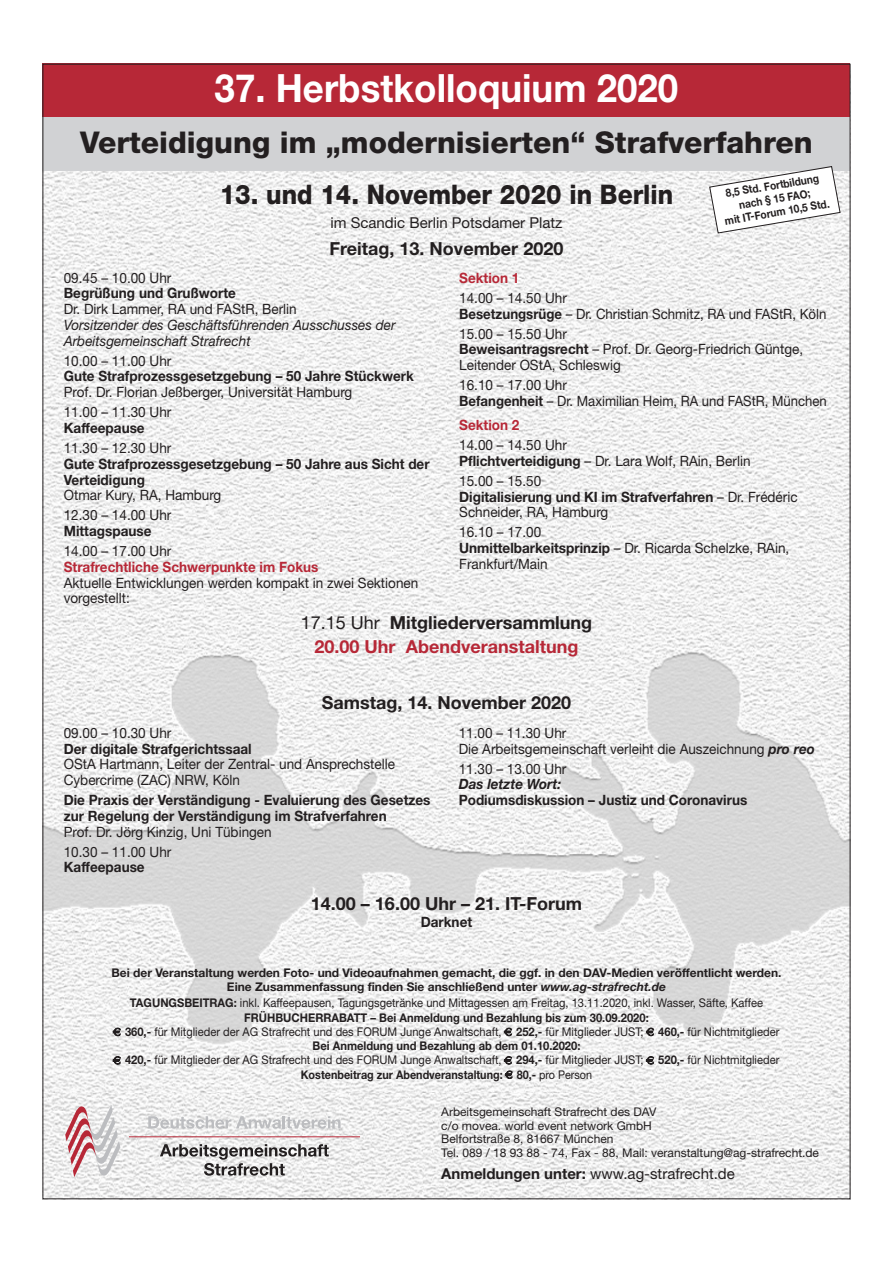
<style>
.page{position:relative;width:893px;height:1263px;background:#fff}
.page>*{position:absolute;margin:0;border:0;box-sizing:border-box;transform-origin:0 0}
.t1{font:700 39px "Helvetica Neue";color:#fff;scale:.94 1}
.t2{font:800 30px "Helvetica Neue";color:#231f20}
.t3{font:800 27px "Helvetica Neue";color:#231f20;scale:.91 1}
.t4{font:700 18px "Helvetica Neue";color:#231f20}
.t5{font:700 18px/24px "Helvetica Neue";color:#b72837;text-align:center}
.t6{font:15px "Helvetica Neue";color:#231f20}
.t7{font:14.25px/15.8px "Helvetica Neue";color:#231f20;scale:.95 1}
.t8{font:700 14.25px/15.8px "Helvetica Neue";color:#231f20;scale:.95 1}
.t9{font:italic 14.25px/15.8px "Helvetica Neue";color:#231f20;scale:.95 1}
.t10{font:700 14.25px "Helvetica Neue";color:#b72837;scale:.95 1}
.t11{font:italic 700 14.25px "Helvetica Neue";color:#231f20;scale:.95 1}
.t12{font:12px "Helvetica Neue";color:#231f20;scale:.93 1}
.t13{font:700 12px/14.2px "Helvetica Neue";color:#231f20;text-align:center}
.t14{font:12px/13.5px "Helvetica Neue";color:#231f20}
.t15{font:700 12px "Helvetica Neue";color:#231f20;scale:.93 1}
.t16{font:700 12px "Helvetica Neue";color:#231f20;scale:.9 1}
.t17{font:700 11.25px/13.5px "Helvetica Neue";color:#231f20;text-align:center;scale:.9 1}
.s1{font-weight:700}
.s2{font-weight:400;color:#231f20}
.s3{color:#231f20}
.s4{font-weight:700;font-style:italic}
.s5{font-style:italic}
.s6{font-weight:400}
</style>
<div class="page">
<img style="left:45px;top:1093px;width:803px;height:104px">
<img style="left:45px;top:170px;width:803px;height:923px">
<svg style="left:160px;top:1144px;width:169px;height:32px"></svg>
<hr style="left:129px;top:1136px;width:231px;height:1px;background:#b72837">
<svg style="left:65px;top:1105px;width:55px;height:72px"></svg>
<svg style="left:148px;top:1116px;width:193px;height:13px"></svg>
<div style="left:43px;top:64px;width:807px;height:53px;background:#b72837"></div>
<div style="left:43px;top:117px;width:807px;height:53px;background:#d1d2d4"></div>
<svg style="left:709px;top:166px;width:132px;height:68px"></svg>
<svg style="left:113px;top:1028px;width:8px;height:8px"></svg>
<svg style="left:504px;top:1028px;width:8px;height:8px"></svg>
<svg style="left:646px;top:1028px;width:8px;height:8px"></svg>
<svg style="left:113px;top:1056px;width:8px;height:8px"></svg>
<svg style="left:504px;top:1056px;width:8px;height:8px"></svg>
<svg style="left:646px;top:1056px;width:8px;height:8px"></svg>
<svg style="left:505px;top:1070px;width:8px;height:9px"></svg>
<h1 class="t1" style="left:215px;top:64px;width:495px">37. Herbstkolloquium 2020</h1>
<h2 class="t2" style="left:80px;top:125px;width:734px">Verteidigung im „modernisierten“ Strafverfahren</h2>
<p class="t17" style="left:719px;top:188px;width:119px;rotate:-10deg">8,5 Std. Fortbildung nach § 15 FAO;<br>mit IT-Forum 10,5 Std.</p>
<h3 class="t3" style="left:220px;top:178px;width:500px">13. und 14. November 2020 in Berlin</h3>
<p class="t6" style="left:330px;top:213px;width:233px">im Scandic Berlin Potsdamer Platz</p>
<p class="t4" style="left:330px;top:238px;width:235px">Freitag, 13. November 2020</p>
<p class="t7" style="left:64px;top:270px;width:115px">09.45 – 10.00 Uhr</p>
<p class="t8" style="left:64px;top:285px;width:183px">Begrüßung und Grußworte</p>
<p class="t7" style="left:64px;top:301px;width:247px">Dr. Dirk Lammer, RA und FAStR, Berlin</p>
<p class="t9" style="left:64px;top:317px;width:351px">Vorsitzender des Geschäftsführenden Ausschusses der<br>Arbeitsgemeinschaft Strafrecht</p>
<p class="t7" style="left:64px;top:353px;width:115px">10.00 – 11.00 Uhr</p>
<p class="t8" style="left:64px;top:368px;width:370px">Gute Strafprozessgesetzgebung – 50 Jahre Stückwerk</p>
<p class="t7" style="left:64px;top:382px;width:305px;line-height:20px">Prof. Dr. Florian Jeßberger, Universität Hamburg<br>11.00 – 11.30 Uhr</p>
<p class="t8" style="left:64px;top:420px;width:87px">Kaffeepause</p>
<p class="t7" style="left:64px;top:440px;width:115px">11.30 – 12.30 Uhr</p>
<p class="t8" style="left:64px;top:455px;width:387px">Gute Strafprozessgesetzgebung – 50 Jahre aus Sicht der<br>Verteidigung</p>
<p class="t7" style="left:64px;top:485px;width:167px;line-height:20px">Otmar Kury, RA, Hamburg<br>12.30 – 14.00 Uhr</p>
<p class="t8" style="left:64px;top:523px;width:94px">Mittagspause</p>
<p class="t7" style="left:64px;top:543px;width:115px">14.00 – 17.00 Uhr</p>
<p class="t10" style="left:64px;top:558px;width:270px">Strafrechtliche Schwerpunkte im Fokus</p>
<p class="t7" style="left:64px;top:574px;width:375px">Aktuelle Entwicklungen werden kompakt in zwei Sektionen vorgestellt:</p>
<p class="t10" style="left:459px;top:269px;width:65px">Sektion 1</p>
<p class="t7" style="left:459px;top:290px;width:388px">14.00 – 14.50 Uhr<br><span class="s1">Besetzungsrüge</span> – Dr. Christian Schmitz, RA und FAStR, Köln</p>
<p class="t7" style="left:459px;top:325px;width:363px">15.00 – 15.50 Uhr<br><span class="s1">Beweisantragsrecht</span> – Prof. Dr. Georg-Friedrich Güntge,<br>Leitender OStA, Schleswig</p>
<p class="t7" style="left:459px;top:377px;width:388px">16.10 – 17.00 Uhr<br><span class="s1">Befangenheit</span> – Dr. Maximilian Heim, RA und FAStR, München</p>
<p class="t10" style="left:459px;top:416px;width:65px">Sektion 2</p>
<p class="t7" style="left:459px;top:437px;width:308px">14.00 – 14.50 Uhr<br><span class="s1">Pflichtverteidigung</span> – Dr. Lara Wolf, RAin, Berlin</p>
<p class="t7" style="left:459px;top:473px;width:358px">15.00 – 15.50<br><span class="s1">Digitalisierung und KI im Strafverfahren</span> – Dr. Frédéric<br>Schneider, RA, Hamburg</p>
<p class="t7" style="left:459px;top:524px;width:349px">16.10 – 17.00<br><span class="s1">Unmittelbarkeitsprinzip</span> – Dr. Ricarda Schelzke, RAin,<br>Frankfurt/Main</p>
<p class="t5" style="left:301px;top:610px;width:293px"><span class="s2">17.15 Uhr</span> <span class="s3">Mitgliederversammlung<br></span>20.00 Uhr Abendveranstaltung</p>
<p class="t4" style="left:322px;top:692px;width:251px">Samstag, 14. November 2020</p>
<p class="t7" style="left:64px;top:725px;width:115px">09.00 – 10.30 Uhr</p>
<p class="t8" style="left:64px;top:740px;width:199px">Der digitale Strafgerichtssaal</p>
<p class="t7" style="left:64px;top:756px;width:350px">OStA Hartmann, Leiter der Zentral- und Ansprechstelle<br>Cybercrime (ZAC) NRW, Köln</p>
<p class="t8" style="left:64px;top:792px;width:388px">Die Praxis der Verständigung - Evaluierung des Gesetzes zur Regelung der Verständigung im Strafverfahren</p>
<p class="t7" style="left:64px;top:821px;width:220px;line-height:20px">Prof. Dr. Jörg Kinzig, Uni Tübingen<br>10.30 – 11.00 Uhr</p>
<p class="t8" style="left:64px;top:859px;width:87px">Kaffeepause</p>
<p class="t7" style="left:459px;top:725px;width:376px">11.00 – 11.30 Uhr<br>Die Arbeitsgemeinschaft verleiht die Auszeichnung <span class="s4">pro reo</span></p>
<p class="t7" style="left:459px;top:760px;width:115px">11.30 – 13.00 Uhr</p>
<p class="t11" style="left:459px;top:775px;width:109px">Das letzte Wort:</p>
<p class="t8" style="left:459px;top:792px;width:305px">Podiumsdiskussion – Justiz und Coronavirus</p>
<p class="t4" style="left:311px;top:892px;width:273px">14.00 – 16.00 Uhr – 21. IT-Forum</p>
<p class="t8" style="left:421px;top:913px;width:56px">Darknet</p>
<p class="t13" style="left:111px;top:965px;width:672px">Bei der Veranstaltung werden Foto- und Videoaufnahmen gemacht, die ggf. in den DAV-Medien veröffentlicht werden.<br>Eine Zusammenfassung finden Sie anschließend unter <span class="s5">www.ag-strafrecht.de</span></p>
<p class="t12" style="left:130px;top:996px;width:682px"><span class="s1">TAGUNGSBEITRAG:</span> inkl. Kaffeepausen, Tagungsgetränke und Mittagessen am Freitag, 13.11.2020, inkl. Wasser, Säfte, Kaffee</p>
<p class="t15" style="left:244px;top:1010px;width:436px">FRÜHBUCHERRABATT – Bei Anmeldung und Bezahlung bis zum 30.09.2020:</p>
<p class="t12" style="left:125px;top:1024px;width:705px"><span class="s1">360,-</span> für Mitglieder der AG Strafrecht und des FORUM Junge Anwaltschaft, <span class="s1">252,-</span> für Mitglieder JUST; <span class="s1">460,-</span> für Nichtmitglieder</p>
<p class="t15" style="left:313px;top:1038px;width:290px">Bei Anmeldung und Bezahlung ab dem 01.10.2020:</p>
<p class="t12" style="left:125px;top:1053px;width:705px"><span class="s1">420,-</span> für Mitglieder der AG Strafrecht und des FORUM Junge Anwaltschaft, <span class="s1">294,-</span> für Mitglieder JUST; <span class="s1">520,-</span> für Nichtmitglieder</p>
<p class="t16" style="left:301px;top:1067px;width:325px">Kostenbeitrag zur Abendveranstaltung: 80,- <span class="s6">pro Person</span></p>
<p class="t14" style="left:441px;top:1105px;width:379px">Arbeitsgemeinschaft Strafrecht des DAV<br>c/o movea. world event network GmbH<br>Belfortstraße 8, 81667 München<br>Tel. 089 / 18 93 88 - 74, Fax - 88, Mail: veranstaltung@ag-strafrecht.de</p>
<p class="t6" style="left:441px;top:1165px;width:295px"><span class="s1">Anmeldungen unter:</span> www.ag-strafrecht.de</p>
</div>
